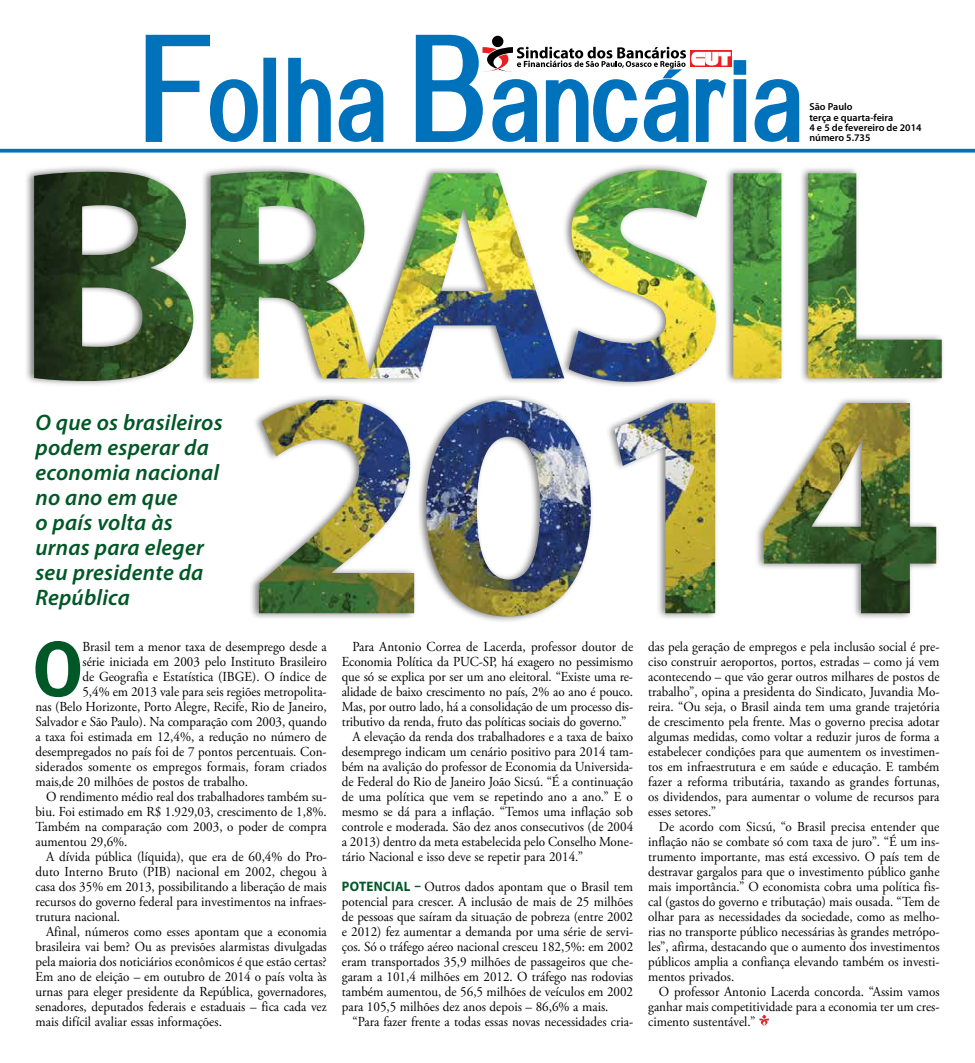
<style>
.page{position:relative;width:975px;height:1063px;background:#fff}
.page>*{position:absolute;margin:0;border:0;box-sizing:border-box;transform-origin:0 0}
.t1{font:115px "Alido";letter-spacing:.055em;color:#0072bc;scale:.81 1}
.t2{font:700 78.5px "Meta Plus";color:#005826;scale:.95 1}
.t3{font:italic 600 22.5px/25px "Myriad Pro";letter-spacing:.01em;color:#005826}
.t4{font:13.75px/15px "Adobe Garamond Pro";color:#000;text-align:justify;scale:.95 1}
.t5{font:600 10.12px/10.1px "Myriad Pro";color:#000}
.s1{font-size:152.5px}
.s2{font-family:"Myriad Pro";font-weight:700;color:#005826}
</style>
<div class="page">
<svg style="left:759px;top:1015px;width:10px;height:11px"></svg>
<svg style="left:0;top:149px;width:974px;height:4px;fill:#0072bc"></svg>
<svg style="left:145px;top:34px;width:113px;height:108px"></svg>
<div style="left:263px;top:58px;width:13px;height:84px;border:4px solid #0072bc"></div>
<svg style="left:288px;top:57px;width:96px;height:85px"></svg>
<svg style="left:415px;top:34px;width:385px;height:108px"></svg>
<img style="left:34px;top:170px;width:907px;height:212px">
<img style="left:259px;top:400px;width:677px;height:217px">
<h1 class="t1" style="left:141px;top:38px;width:815px"><span class="s1">F</span>olha <span class="s1">B</span>ancaria</h1>
<p class="t5" style="left:809px;top:102px;width:114px">São Paulo<br>terça e quarta-feira<br>4 e 5 de fevereiro de 2014</p>
<p class="t5" style="left:809px;top:132px;width:63px">número 5.735</p>
<h3 class="t3" style="left:35px;top:409px;width:189px">O que os brasileiros podem esperar da economia nacional no ano em que<br>o país volta às urnas para eleger seu presidente da<br>República</h3>
<h2 class="t2" style="left:33px;top:624px;width:54px">O</h2>
<p class="t4" style="left:82px;top:640px;width:259px">Brasil tem a menor taxa de desemprego desde a</p>
<p class="t4" style="left:82px;top:655px;width:259px">série iniciada em 2003 pelo Instituto Brasileiro</p>
<p class="t4" style="left:82px;top:670px;width:259px">de Geografia e Estatística (IBGE). O índice de</p>
<p class="t4" style="left:82px;top:685px;width:259px">5,4% em 2013 vale para seis regiões metropolita-</p>
<p class="t4" style="left:35px;top:700px;width:308px">nas (Belo Horizonte, Porto Alegre, Recife, Rio de Janeiro,</p>
<p class="t4" style="left:35px;top:715px;width:308px">Salvador e São Paulo). Na comparação com 2003, quando</p>
<p class="t4" style="left:35px;top:730px;width:308px">a taxa foi estimada em 12,4%, a redução no número de</p>
<p class="t4" style="left:35px;top:745px;width:308px">desempregados no país foi de 7 pontos percentuais. Con-</p>
<p class="t4" style="left:35px;top:760px;width:308px">siderados somente os empregos formais, foram criados</p>
<p class="t4" style="left:35px;top:775px;width:225px">mais,de 20 milhões de postos de trabalho.</p>
<p class="t4" style="left:46px;top:790px;width:297px">O rendimento médio real dos trabalhadores também su-</p>
<p class="t4" style="left:35px;top:805px;width:308px">biu. Foi estimado em R$ 1.929,03, crescimento de 1,8%.</p>
<p class="t4" style="left:35px;top:820px;width:308px">Também na comparação com 2003, o poder de compra</p>
<p class="t4" style="left:35px;top:835px;width:98px">aumentou 29,6%.</p>
<p class="t4" style="left:46px;top:850px;width:297px">A dívida pública (líquida), que era de 60,4% do Pro-</p>
<p class="t4" style="left:35px;top:865px;width:308px">duto Interno Bruto (PIB) nacional em 2002, chegou à</p>
<p class="t4" style="left:35px;top:880px;width:308px">casa dos 35% em 2013, possibilitando a liberação de mais</p>
<p class="t4" style="left:35px;top:895px;width:308px">recursos do governo federal para investimentos na infraes-</p>
<p class="t4" style="left:35px;top:910px;width:91px">trutura nacional.</p>
<p class="t4" style="left:46px;top:925px;width:297px">Afinal, números como esses apontam que a economia</p>
<p class="t4" style="left:35px;top:940px;width:308px">brasileira vai bem? Ou as previsões alarmistas divulgadas</p>
<p class="t4" style="left:35px;top:955px;width:308px">pela maioria dos noticiários econômicos é que estão certas?</p>
<p class="t4" style="left:35px;top:970px;width:308px">Em ano de eleição – em outubro de 2014 o país volta às</p>
<p class="t4" style="left:35px;top:985px;width:308px">urnas para eleger presidente da República, governadores,</p>
<p class="t4" style="left:35px;top:1000px;width:308px">senadores, deputados federais e estaduais – fica cada vez</p>
<p class="t4" style="left:35px;top:1015px;width:198px">mais difícil avaliar essas informações.</p>
<p class="t4" style="left:352px;top:640px;width:297px">Para Antonio Correa de Lacerda, professor doutor de</p>
<p class="t4" style="left:342px;top:655px;width:308px">Economia Política da PUC-SP, há exagero no pessimismo</p>
<p class="t4" style="left:342px;top:670px;width:308px">que só se explica por ser um ano eleitoral. “Existe uma re-</p>
<p class="t4" style="left:342px;top:685px;width:308px">alidade de baixo crescimento no país, 2% ao ano é pouco.</p>
<p class="t4" style="left:342px;top:700px;width:308px">Mas, por outro lado, há a consolidação de um processo dis-</p>
<p class="t4" style="left:342px;top:715px;width:301px">tributivo da renda, fruto das políticas sociais do governo.”</p>
<p class="t4" style="left:352px;top:730px;width:297px">A elevação da renda dos trabalhadores e a taxa de baixo</p>
<p class="t4" style="left:342px;top:745px;width:308px">desemprego indicam um cenário positivo para 2014 tam-</p>
<p class="t4" style="left:342px;top:760px;width:308px">bém na avalição do professor de Economia da Universida-</p>
<p class="t4" style="left:342px;top:775px;width:308px">de Federal do Rio de Janeiro João Sicsú. “É a continuação</p>
<p class="t4" style="left:342px;top:790px;width:308px">de uma política que vem se repetindo ano a ano.” E o</p>
<p class="t4" style="left:342px;top:805px;width:308px">mesmo se dá para a inflação. “Temos uma inflação sob</p>
<p class="t4" style="left:342px;top:820px;width:308px">controle e moderada. São dez anos consecutivos (de 2004</p>
<p class="t4" style="left:342px;top:835px;width:308px">a 2013) dentro da meta estabelecida pelo Conselho Mone-</p>
<p class="t4" style="left:342px;top:850px;width:255px">tário Nacional e isso deve se repetir para 2014.”</p>
<p class="t4" style="left:342px;top:880px;width:308px"><span class="s2">POTENCIAL –</span> Outros dados apontam que o Brasil tem potencial para crescer. A inclusão de mais de 25 milhões de pessoas que saíram da situação de pobreza (entre 2002 e 2012) fez aumentar a demanda por uma série de servi&shy;ços. Só o tráfego aéreo nacional cresceu 182,5%: em 2002 eram transportados 35,9 milhões de passageiros que che&shy;garam a 101,4 milhões em 2012. O tráfego nas rodovias também aumentou, de 56,5 milhões de veículos em 2002 para 105,5 milhões dez anos depois – 86,6% a mais.</p>
<p class="t4" style="left:352px;top:1015px;width:297px">“Para fazer frente a todas essas novas necessidades cria-</p>
<p class="t4" style="left:648px;top:640px;width:308px">das pela geração de empregos e pela inclusão social é pre&shy;ciso construir aeroportos, portos, estradas – como já vem acontecendo – que vão gerar outros milhares de postos de trabalho”, opina a presidenta do Sindicato, Juvandia Mo&shy;reira. “Ou seja, o Brasil ainda tem uma grande trajetória de crescimento pela frente. Mas o governo precisa adotar algumas medidas, como voltar a reduzir juros de forma a estabelecer condições para que aumentem os investimen&shy;tos em infraestrutura e em saúde e educação. E também fazer a reforma tributária, taxando as grandes fortunas, os dividendos, para aumentar o volume de recursos para esses setores.”</p>
<p class="t4" style="left:648px;top:820px;width:308px;text-indent:11px">De acordo com Sicsú, “o Brasil precisa entender que inflação não se combate só com taxa de juro”. “É um ins&shy;trumento importante, mas está excessivo. O país tem de destravar gargalos para que o investimento público ganhe mais importância.” O economista cobra uma política fis&shy;cal (gastos do governo e tributação) mais ousada. “Tem de olhar para as necessidades da sociedade, como as melho&shy;rias no transporte público necessárias às grandes metrópo&shy;les”, afirma, destacando que o aumento dos investimentos públicos amplia a confiança elevando também os investi&shy;mentos privados.</p>
<p class="t4" style="left:648px;top:985px;width:308px;text-indent:11px">O professor Antonio Lacerda concorda. “Assim vamos ganhar mais competitividade para a economia ter um cres&shy;cimento sustentável.”</p>
</div>
